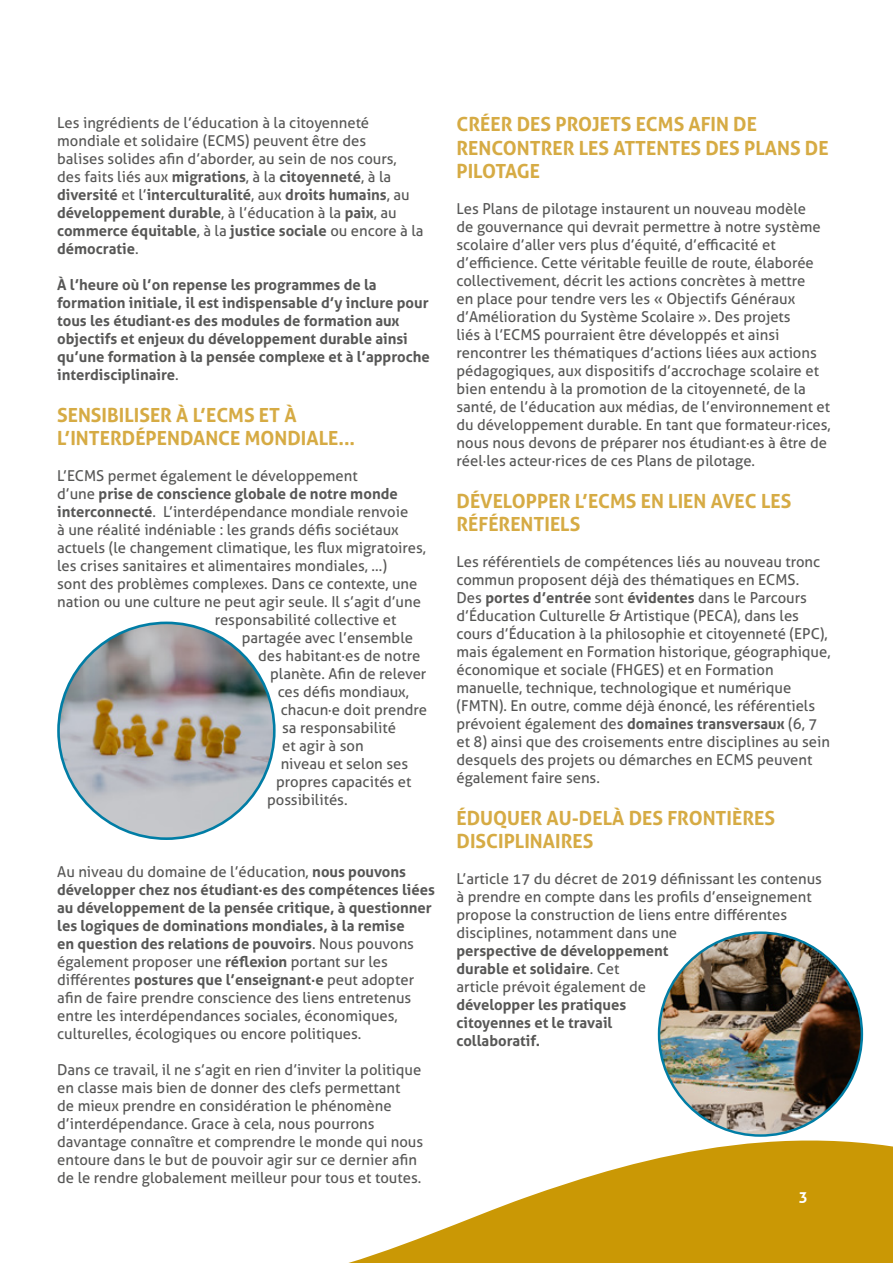
<style>
.page{position:relative;width:893px;height:1263px;background:#fff}
.page>*{position:absolute;margin:0;border:0;box-sizing:border-box;transform-origin:0 0}
.t1{font:700 19.5px/23.4px "Aller";color:#d6ab44}
.t2{font:15px/18px "Aller";color:#575756}
.t3{font:700 15px/18px "Aller";color:#575756}
.t4{font:700 15px "Aller";color:#fff}
.s1{font-weight:700}
.s2{font-weight:400}
</style>
<div class="page">
<svg style="left:348px;top:1107px;width:545px;height:156px;fill:#ca9805"></svg>
<img style="left:58px;top:623px;width:216px;height:216px;border-radius:108px">
<img style="left:659px;top:933px;width:203px;height:202px;border-radius:101px">
<p class="t2" style="left:57px;top:114px;width:368px">Les ingrédients de l’éducation à la citoyenneté mondiale et solidaire (ECMS) peuvent être des<br>balises solides afin d’aborder, au sein de nos cours, des faits liés aux <span class="s1">migrations</span>, à la <span class="s1">citoyenneté</span>, à la <span class="s1">diversité</span> et l’<span class="s1">interculturalité</span>, aux <span class="s1">droits humains</span>, au <span class="s1">développement durable</span>, à l’éducation à la <span class="s1">paix</span>, au <span class="s1">commerce équitable</span>, à la <span class="s1">justice sociale</span> ou encore à la <span class="s1">démocratie</span>.</p>
<p class="t3" style="left:57px;top:276px;width:374px">À l’heure où l’on repense les programmes de la formation initiale, il est indispensable d’y inclure pour tous les étudiant·es des modules de formation aux objectifs et enjeux du développement durable ainsi qu’une formation à la pensée complexe et à l’approche interdisciplinaire<span class="s2">.</span></p>
<h1 class="t1" style="left:57px;top:403px;width:300px">SENSIBILISER À L’ECMS ET À<br>L’INTERDÉPENDANCE MONDIALE...</h1>
<p class="t2" style="left:57px;top:467px;width:302px">L’ECMS permet également le développement</p>
<p class="t3" style="left:57px;top:484px;width:342px"><span class="s2">d’une</span> prise de conscience globale de notre monde</p>
<p class="t2" style="left:57px;top:503px;width:353px"><span class="s1">interconnecté</span>. L’interdépendance mondiale renvoie</p>
<p class="t2" style="left:57px;top:521px;width:343px">à une réalité indéniable : les grands défis sociétaux</p>
<p class="t2" style="left:57px;top:539px;width:370px">actuels (le changement climatique, les flux migratoires,</p>
<p class="t2" style="left:57px;top:557px;width:331px">les crises sanitaires et alimentaires mondiales, …)</p>
<p class="t2" style="left:57px;top:575px;width:362px">sont des problèmes complexes. Dans ce contexte, une</p>
<p class="t2" style="left:57px;top:593px;width:365px">nation ou une culture ne peut agir seule. Il s’agit d’une</p>
<p class="t2" style="left:215px;top:611px;width:183px">responsabilité collective et</p>
<p class="t2" style="left:242px;top:629px;width:173px">partagée avec l’ensemble</p>
<p class="t2" style="left:258px;top:647px;width:164px">des habitant·es de notre</p>
<p class="t2" style="left:270px;top:665px;width:158px">planète. Afin de relever</p>
<p class="t2" style="left:278px;top:683px;width:133px">ces défis mondiaux,</p>
<p class="t2" style="left:281px;top:701px;width:148px">chacun·e doit prendre</p>
<p class="t2" style="left:282px;top:719px;width:115px">sa responsabilité</p>
<p class="t2" style="left:282px;top:737px;width:83px">et agir à son</p>
<p class="t2" style="left:281px;top:755px;width:129px">niveau et selon ses</p>
<p class="t2" style="left:276px;top:773px;width:137px">propres capacités et</p>
<p class="t2" style="left:267px;top:791px;width:82px">possibilités.</p>
<p class="t2" style="left:57px;top:863px;width:379px">Au niveau du domaine de l’éducation, <span class="s1">nous pouvons développer chez nos étudiant·es des compétences liées au développement de la pensée critique, à questionner les logiques de dominations mondiales, à la remise<br>en question des relations de pouvoirs</span>. Nous pouvons également proposer une <span class="s1">réflexion</span> portant sur les différentes <span class="s1">postures que l’enseignant·e</span> peut adopter afin de faire prendre conscience des liens entretenus entre les interdépendances sociales, économiques, culturelles, écologiques ou encore politiques.</p>
<p class="t2" style="left:57px;top:1061px;width:368px">Dans ce travail, il ne s’agit en rien d’inviter la politique en classe mais bien de donner des clefs permettant<br>de mieux prendre en considération le phénomène d’interdépendance. Grace à cela, nous pourrons davantage connaître et comprendre le monde qui nous entoure dans le but de pouvoir agir sur ce dernier afin de le rendre globalement meilleur pour tous et toutes.</p>
<h1 class="t1" style="left:456px;top:113px;width:374px">CRÉER DES PROJETS ECMS AFIN DE<br>RENCONTRER LES ATTENTES DES PLANS DE<br>PILOTAGE</h1>
<p class="t2" style="left:456px;top:200px;width:376px">Les Plans de pilotage instaurent un nouveau modèle<br>de gouvernance qui devrait permettre à notre système scolaire d’aller vers plus d’équité, d’efficacité et d’efficience. Cette véritable feuille de route, élaborée collectivement, décrit les actions concrètes à mettre<br>en place pour tendre vers les « Objectifs Généraux d’Amélioration du Système Scolaire ». Des projets<br>liés à l’ECMS pourraient être développés et ainsi rencontrer les thématiques d’actions liées aux actions pédagogiques, aux dispositifs d’accrochage scolaire et bien entendu à la promotion de la citoyenneté, de la santé, de l’éducation aux médias, de l’environnement et du développement durable. En tant que formateur·rices, nous nous devons de préparer nos étudiant·es à être de réel·les acteur·rices de ces Plans de pilotage.</p>
<h1 class="t1" style="left:456px;top:489px;width:336px">DÉVELOPPER L’ECMS EN LIEN AVEC LES<br>RÉFÉRENTIELS</h1>
<p class="t2" style="left:456px;top:553px;width:375px">Les référentiels de compétences liés au nouveau tronc commun proposent déjà des thématiques en ECMS.<br>Des <span class="s1">portes d’entrée</span> sont <span class="s1">évidentes</span> dans le Parcours d’Éducation Culturelle &amp; Artistique (PECA), dans les cours d’Éducation à la philosophie et citoyenneté (EPC), mais également en Formation historique, géographique, économique et sociale (FHGES) et en Formation manuelle, technique, technologique et numérique (FMTN). En outre, comme déjà énoncé, les référentiels prévoient également des <span class="s1">domaines transversaux</span> (6, 7 et 8) ainsi que des croisements entre disciplines au sein desquels des projets ou démarches en ECMS peuvent également faire sens.</p>
<h1 class="t1" style="left:456px;top:806px;width:320px">ÉDUQUER AU-DELÀ DES FRONTIÈRES<br>DISCIPLINAIRES</h1>
<p class="t2" style="left:456px;top:869px;width:367px">L’article 17 du décret de 2019 définissant les contenus à prendre en compte dans les profils d’enseignement propose la construction de liens entre différentes disciplines, notamment dans une</p>
<p class="t3" style="left:456px;top:941px;width:213px">perspective de développement durable et solidaire<span class="s2">. Cet<br>article prévoit également de</span></p>
<p class="t3" style="left:456px;top:995px;width:171px">développer les pratiques citoyennes et le travail collaboratif.</p>
<p class="t4" style="left:799px;top:1187px;width:10px">3</p>
</div>
